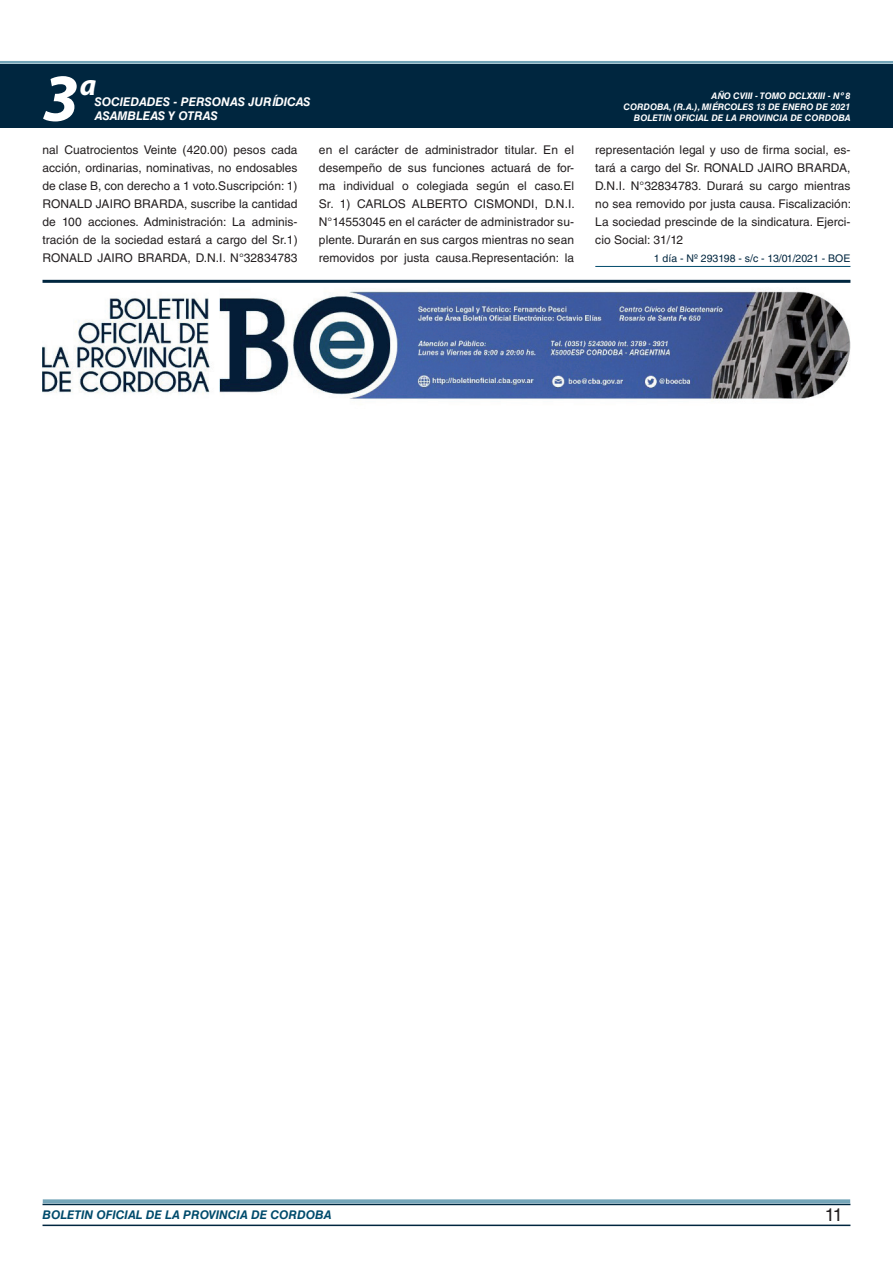
<style>
.page{position:relative;width:893px;height:1263px;background:#fff}
.page>*{position:absolute;margin:0;border:0;box-sizing:border-box;transform-origin:0 0}
.t1{font:italic 700 67.5px "Myriad Pro";color:#fff}
.t2{font:italic 700 30px "Myriad Pro";color:#fff}
.t3{font:18px "Helvetica LT Std";color:#231f20}
.t4{font:12px/18px "Helvetica LT Std";letter-spacing:.005em;color:#231f20;text-align:justify}
.t5{font:italic 700 12px "Helvetica LT Std";color:#fff}
.t6{font:italic 700 12px "Helvetica LT Std";color:#004b6c}
.t7{font:10.5px "Helvetica LT Std";color:#00263f}
.t8{font:italic 700 9px/10.8px "Helvetica LT Std";color:#fff;text-align:right}
</style>
<div class="page">
<div style="left:0;top:61px;width:893px;height:6px;background:#fff;opacity:.75"></div>
<div style="left:0;top:64px;width:893px;height:64px;background:#00263f"></div>
<hr style="left:43px;top:1224px;width:807px;height:2px;background:#00263f">
<div style="left:42px;top:1198px;width:809px;height:8px;background:#fff;opacity:.75"></div>
<hr style="left:595px;top:266px;width:255px;height:1px;background:#004b6c">
<hr style="left:43px;top:280px;width:807px;height:3px;background:#00263f">
<img style="left:43px;top:288px;width:807px;height:112px">
<h1 class="t1" style="left:43px;top:54px;width:38px">3</h1>
<h2 class="t2" style="left:80px;top:66px;width:18px">a</h2>
<p class="t5" style="left:95px;top:94px;width:217px">SOCIEDADES - PERSONAS JURÍDICAS</p>
<p class="t5" style="left:95px;top:109px;width:125px">ASAMBLEAS Y OTRAS</p>
<p class="t8" style="left:623px;top:91px;width:228px">AÑO CVIII - TOMO DCLXXIII - Nº 8<br>CORDOBA, (R.A.), MIÉRCOLES 13 DE ENERO DE 2021<br>BOLETIN OFICIAL DE LA PROVINCIA DE CORDOBA</p>
<p class="t4" style="left:43px;top:141px;width:257px">nal Cuatrocientos Veinte (420.00) pesos cada acción, ordinarias, nominativas, no endosables de clase B, con derecho a 1 voto.Suscripción: 1)<br>RONALD JAIRO BRARDA, suscribe la cantidad de 100 acciones. Administración: La adminis&shy;tración de la sociedad estará a cargo del Sr.1)<br>RONALD JAIRO BRARDA, D.N.I. N°32834783</p>
<p class="t4" style="left:319px;top:141px;width:257px">en el carácter de administrador titular. En el desempeño de sus funciones actuará de for&shy;ma individual o colegiada según el caso.El Sr. 1) CARLOS ALBERTO CISMONDI, D.N.I.<br>N°14553045 en el carácter de administrador su&shy;plente. Durarán en sus cargos mientras no sean removidos por justa causa.Representación: la</p>
<p class="t4" style="left:595px;top:141px;width:257px">representación legal y uso de firma social, es&shy;tará a cargo del Sr. RONALD JAIRO BRARDA, D.N.I. N°32834783. Durará su cargo mientras no sea removido por justa causa. Fiscalización:<br>La sociedad prescinde de la sindicatura. Ejerci&shy;cio Social: 31/12</p>
<p class="t7" style="left:654px;top:252px;width:198px">1 día - Nº 293198 - s/c - 13/01/2021 - BOE</p>
<p class="t6" style="left:43px;top:1208px;width:290px">BOLETIN OFICIAL DE LA PROVINCIA DE CORDOBA</p>
<h3 class="t3" style="left:825px;top:1204px;width:19px">11</h3>
</div>
